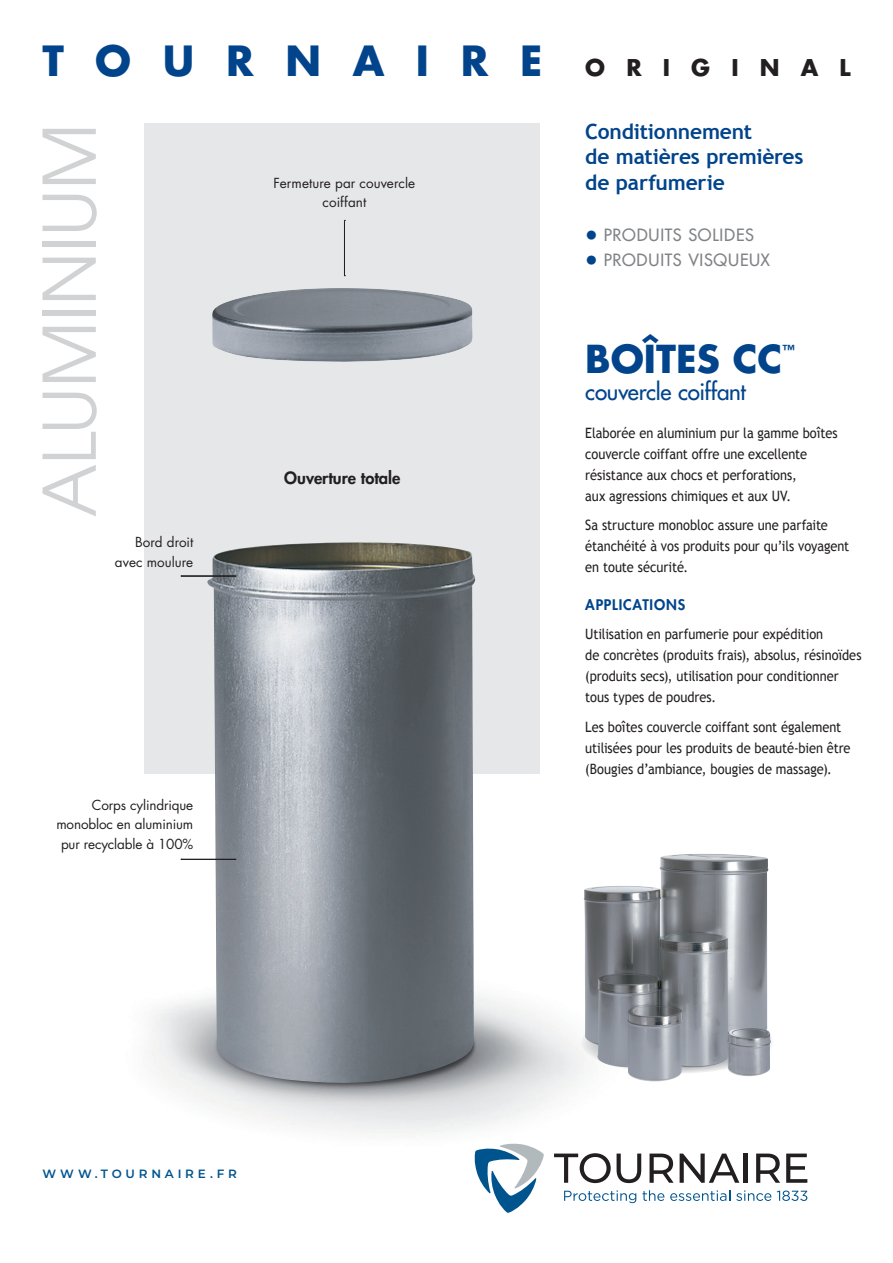
<style>
.page{position:relative;width:893px;height:1263px;background:#fff}
.page>*{position:absolute;margin:0;border:0;box-sizing:border-box;transform-origin:0 0}
.t1{font:72px "ITC Avant Garde Std";letter-spacing:-.005em;color:#d1d2d4}
.t2{font:700 40.5px "Futura Std";letter-spacing:.785em;color:#01448c}
.t3{font:700 37.5px "Futura Std";color:#01448c}
.t4{font:500 22.5px "Futura Std";letter-spacing:-.01em;color:#01448c}
.t5{font:700 22.5px "Futura Std";letter-spacing:.94em;color:#231f20}
.t6{font:700 21px "Trebuchet MS";letter-spacing:-.01em;color:#01448c}
.t7{font:500 16.5px "Futura Std";letter-spacing:.045em;color:#808285}
.t8{font:800 16.5px "Futura Std";color:#231f20}
.t9{font:14.25px/21px "Trebuchet MS";letter-spacing:-.005em;color:#231f20;scale:.9 1}
.t10{font:800 14.25px "Futura Std";letter-spacing:.055em;color:#01448c}
.t11{font:13.5px/19.5px "Futura Std";letter-spacing:-.01em;color:#231f20;text-align:right}
.t12{font:700 13.5px "Futura Std";color:#01448c}
.t13{font:600 12px "Montserrat";letter-spacing:.315em;color:#00548e}
.s1{font-family:"Arial";font-weight:400;font-size:21px;color:#01448c}
</style>
<div class="page">
<div style="left:145px;top:123px;width:395px;height:651px;background:#e6e7e9"></div>
<img style="left:207px;top:542px;width:268px;height:544px">
<svg style="left:181px;top:859px;width:56px;height:1px"></svg>
<svg style="left:181px;top:576px;width:56px;height:1px"></svg>
<svg style="left:581px;top:1012px;width:193px;height:62px"></svg>
<svg style="left:628px;top:1063px;width:53px;height:18px"></svg>
<svg style="left:728px;top:1060px;width:42px;height:16px"></svg>
<svg style="left:659px;top:1045px;width:68px;height:22px"></svg>
<img style="left:584px;top:854px;width:106px;height:226px">
<img style="left:212px;top:288px;width:261px;height:74px">
<svg style="left:564px;top:1190px;width:72px;height:13px"></svg>
<svg style="left:642px;top:1190px;width:22px;height:11px"></svg>
<svg style="left:670px;top:1190px;width:60px;height:11px"></svg>
<svg style="left:736px;top:1190px;width:35px;height:11px"></svg>
<svg style="left:777px;top:1190px;width:30px;height:11px"></svg>
<svg style="left:474px;top:1143px;width:70px;height:70px"></svg>
<svg style="left:554px;top:1153px;width:57px;height:30px"></svg>
<svg style="left:617px;top:1153px;width:24px;height:30px"></svg>
<svg style="left:649px;top:1153px;width:25px;height:30px"></svg>
<svg style="left:680px;top:1153px;width:59px;height:30px"></svg>
<div style="left:743px;top:1153px;width:5px;height:30px;background:#231f20"></div>
<svg style="left:756px;top:1153px;width:24px;height:30px"></svg>
<svg style="left:786px;top:1153px;width:21px;height:30px"></svg>
<svg style="left:344px;top:220px;width:1px;height:56px"></svg>
<p class="t2" style="left:43px;top:34px;width:501px">TOURNAIRE</p>
<p class="t1" style="left:25px;top:517px;width:395px;rotate:-90deg">ALUMINIUM</p>
<p class="t11" style="left:135px;top:533px;width:60px">Bord droit</p>
<p class="t11" style="left:115px;top:552px;width:80px">avec moulure</p>
<p class="t11" style="left:274px;top:173px;width:143px">Fermeture par couvercle</p>
<p class="t11" style="left:323px;top:193px;width:45px">coiffant</p>
<p class="t8" style="left:284px;top:468px;width:118px">Ouverture totale</p>
<p class="t11" style="left:56px;top:795px;width:138px">Corps cylindrique monobloc en aluminium pur recyclable à 100%</p>
<p class="t5" style="left:585px;top:53px;width:267px">ORIGINAL</p>
<p class="t6" style="left:585px;top:118px;width:168px">Conditionnement</p>
<p class="t6" style="left:585px;top:144px;width:220px">de matières premières</p>
<p class="t6" style="left:585px;top:169px;width:141px">de parfumerie</p>
<p class="t7" style="left:585px;top:224px;width:170px"><span class="s1">●</span> PRODUITS SOLIDES</p>
<p class="t7" style="left:585px;top:250px;width:186px"><span class="s1">●</span> PRODUITS VISQUEUX</p>
<p class="t3" style="left:585px;top:334px;width:198px">BOÎTES CC</p>
<p class="t12" style="left:782px;top:341px;width:14px">™</p>
<p class="t4" style="left:585px;top:378px;width:162px">couvercle coiffant</p>
<p class="t9" style="left:585px;top:422px;width:282px">Elaborée en aluminium pur la gamme boîtes couvercle coiffant offre une excellente résistance aux chocs et perforations,<br>aux agressions chimiques et aux UV.</p>
<p class="t9" style="left:585px;top:515px;width:295px">Sa structure monobloc assure une parfaite étanchéité à vos produits pour qu’ils voyagent en toute sécurité.</p>
<p class="t10" style="left:585px;top:596px;width:101px">APPLICATIONS</p>
<p class="t9" style="left:585px;top:624px;width:308px">Utilisation en parfumerie pour expédition<br>de concrètes (produits frais), absolus, résinoïdes (produits secs), utilisation pour conditionner tous types de poudres.</p>
<p class="t9" style="left:585px;top:717px;width:296px">Les boîtes couvercle coiffant sont également utilisées pour les produits de beauté-bien être (Bougies d’ambiance, bougies de massage).</p>
<p class="t13" style="left:43px;top:1165px;width:196px">WWW.TOURNAIRE.FR</p>
</div>
